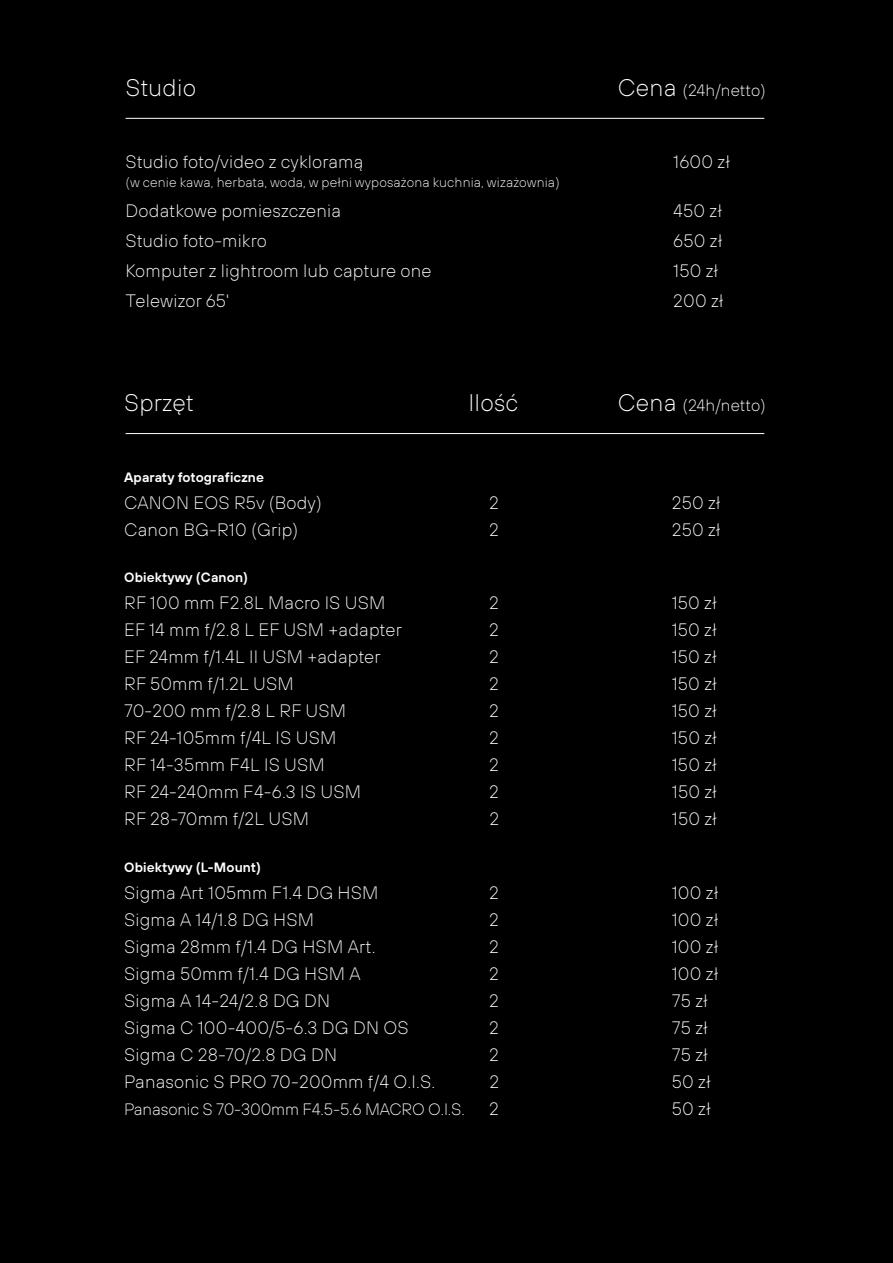
<style>
.page{position:relative;width:893px;height:1263px;background:#000}
.page>*{position:absolute;margin:0;border:0;box-sizing:border-box;transform-origin:0 0}
.t1{font:200 24px "TT Hoves";letter-spacing:.01em;color:#fff}
.t2{font:200 18px "TT Hoves";letter-spacing:.01em;color:#fff}
.t3{font:200 16.5px "TT Hoves";letter-spacing:-.01em;color:#fff}
.t4{font:200 13.5px "TT Hoves";letter-spacing:.01em;color:#fff}
.t5{font:600 13.5px "TT Hoves";letter-spacing:.01em;color:#fff}
.s1{font-size:24px}
</style>
<div class="page">
<hr style="left:126px;top:118px;width:638px;height:1px;background:#fff">
<hr style="left:126px;top:433px;width:638px;height:1px;background:#fff">
<h1 class="t1" style="left:126px;top:73px;width:72px">Studio</h1>
<p class="t3" style="left:618px;top:80px;width:150px"><span class="s1">Cena</span> (24h/netto)</p>
<p class="t2" style="left:126px;top:150px;width:239px">Studio foto/video z cykloramą</p>
<p class="t2" style="left:673px;top:150px;width:58px">1600 zł</p>
<p class="t4" style="left:126px;top:174px;width:436px">(w cenie kawa, herbata, woda, w pełni wyposażona kuchnia, wizażownia)</p>
<p class="t2" style="left:126px;top:200px;width:217px">Dodatkowe pomieszczenia</p>
<p class="t2" style="left:673px;top:200px;width:50px">450 zł</p>
<p class="t2" style="left:126px;top:230px;width:143px">Studio foto-mikro</p>
<p class="t2" style="left:673px;top:230px;width:51px">650 zł</p>
<p class="t2" style="left:126px;top:260px;width:307px">Komputer z lightroom lub capture one</p>
<p class="t2" style="left:673px;top:260px;width:47px">150 zł</p>
<p class="t2" style="left:126px;top:290px;width:105px">Telewizor 65'</p>
<p class="t2" style="left:673px;top:290px;width:52px">200 zł</p>
<h1 class="t1" style="left:124px;top:388px;width:71px">Sprzęt</h1>
<h1 class="t1" style="left:468px;top:388px;width:52px">Ilość</h1>
<p class="t3" style="left:618px;top:395px;width:150px"><span class="s1">Cena</span> (24h/netto)</p>
<p class="t5" style="left:124px;top:468px;width:141px">Aparaty fotograficzne</p>
<p class="t2" style="left:124px;top:491px;width:199px">CANON EOS R5v (Body)</p>
<p class="t2" style="left:489px;top:491px;width:11px">2</p>
<p class="t2" style="left:672px;top:491px;width:50px">250 zł</p>
<p class="t2" style="left:124px;top:518px;width:176px">Canon BG-R10 (Grip)</p>
<p class="t2" style="left:489px;top:518px;width:11px">2</p>
<p class="t2" style="left:672px;top:518px;width:50px">250 zł</p>
<p class="t5" style="left:124px;top:569px;width:125px">Obiektywy (Canon)</p>
<p class="t2" style="left:124px;top:592px;width:263px">RF 100 mm F2.8L Macro IS USM</p>
<p class="t2" style="left:489px;top:592px;width:11px">2</p>
<p class="t2" style="left:672px;top:592px;width:47px">150 zł</p>
<p class="t2" style="left:124px;top:619px;width:279px">EF 14 mm f/2.8 L EF USM +adapter</p>
<p class="t2" style="left:489px;top:619px;width:11px">2</p>
<p class="t2" style="left:672px;top:619px;width:47px">150 zł</p>
<p class="t2" style="left:124px;top:646px;width:258px">EF 24mm f/1.4L II USM +adapter</p>
<p class="t2" style="left:489px;top:646px;width:11px">2</p>
<p class="t2" style="left:672px;top:646px;width:47px">150 zł</p>
<p class="t2" style="left:124px;top:673px;width:171px">RF 50mm f/1.2L USM</p>
<p class="t2" style="left:489px;top:673px;width:11px">2</p>
<p class="t2" style="left:672px;top:673px;width:47px">150 zł</p>
<p class="t2" style="left:124px;top:700px;width:223px">70-200 mm f/2.8 L RF USM</p>
<p class="t2" style="left:489px;top:700px;width:11px">2</p>
<p class="t2" style="left:672px;top:700px;width:47px">150 zł</p>
<p class="t2" style="left:124px;top:727px;width:214px">RF 24-105mm f/4L IS USM</p>
<p class="t2" style="left:489px;top:727px;width:11px">2</p>
<p class="t2" style="left:672px;top:727px;width:47px">150 zł</p>
<p class="t2" style="left:124px;top:754px;width:202px">RF 14-35mm F4L IS USM</p>
<p class="t2" style="left:489px;top:754px;width:11px">2</p>
<p class="t2" style="left:672px;top:754px;width:47px">150 zł</p>
<p class="t2" style="left:124px;top:781px;width:238px">RF 24-240mm F4-6.3 IS USM</p>
<p class="t2" style="left:489px;top:781px;width:11px">2</p>
<p class="t2" style="left:672px;top:781px;width:47px">150 zł</p>
<p class="t2" style="left:124px;top:808px;width:186px">RF 28-70mm f/2L USM</p>
<p class="t2" style="left:489px;top:808px;width:11px">2</p>
<p class="t2" style="left:672px;top:808px;width:47px">150 zł</p>
<p class="t5" style="left:124px;top:858px;width:138px">Obiektywy (L-Mount)</p>
<p class="t2" style="left:124px;top:881px;width:256px">Sigma Art 105mm F1.4 DG HSM</p>
<p class="t2" style="left:489px;top:881px;width:11px">2</p>
<p class="t2" style="left:672px;top:881px;width:48px">100 zł</p>
<p class="t2" style="left:124px;top:908px;width:191px">Sigma A 14/1.8 DG HSM</p>
<p class="t2" style="left:489px;top:908px;width:11px">2</p>
<p class="t2" style="left:672px;top:908px;width:48px">100 zł</p>
<p class="t2" style="left:124px;top:935px;width:253px">Sigma 28mm f/1.4 DG HSM Art.</p>
<p class="t2" style="left:489px;top:935px;width:11px">2</p>
<p class="t2" style="left:672px;top:935px;width:48px">100 zł</p>
<p class="t2" style="left:124px;top:962px;width:238px">Sigma 50mm f/1.4 DG HSM A</p>
<p class="t2" style="left:489px;top:962px;width:11px">2</p>
<p class="t2" style="left:672px;top:962px;width:48px">100 zł</p>
<p class="t2" style="left:124px;top:989px;width:207px">Sigma A 14-24/2.8 DG DN</p>
<p class="t2" style="left:489px;top:989px;width:11px">2</p>
<p class="t2" style="left:672px;top:989px;width:38px">75 zł</p>
<p class="t2" style="left:124px;top:1016px;width:286px">Sigma C 100-400/5-6.3 DG DN OS</p>
<p class="t2" style="left:489px;top:1016px;width:11px">2</p>
<p class="t2" style="left:672px;top:1016px;width:38px">75 zł</p>
<p class="t2" style="left:124px;top:1043px;width:214px">Sigma C 28-70/2.8 DG DN</p>
<p class="t2" style="left:489px;top:1043px;width:11px">2</p>
<p class="t2" style="left:672px;top:1043px;width:38px">75 zł</p>
<p class="t2" style="left:124px;top:1070px;width:313px">Panasonic S PRO 70-200mm f/4 O.I.S.</p>
<p class="t2" style="left:489px;top:1070px;width:11px">2</p>
<p class="t2" style="left:672px;top:1070px;width:41px">50 zł</p>
<p class="t3" style="left:124px;top:1099px;width:342px">Panasonic S 70-300mm F4.5-5.6 MACRO O.I.S.</p>
<p class="t2" style="left:489px;top:1097px;width:11px">2</p>
<p class="t2" style="left:672px;top:1097px;width:41px">50 zł</p>
</div>
